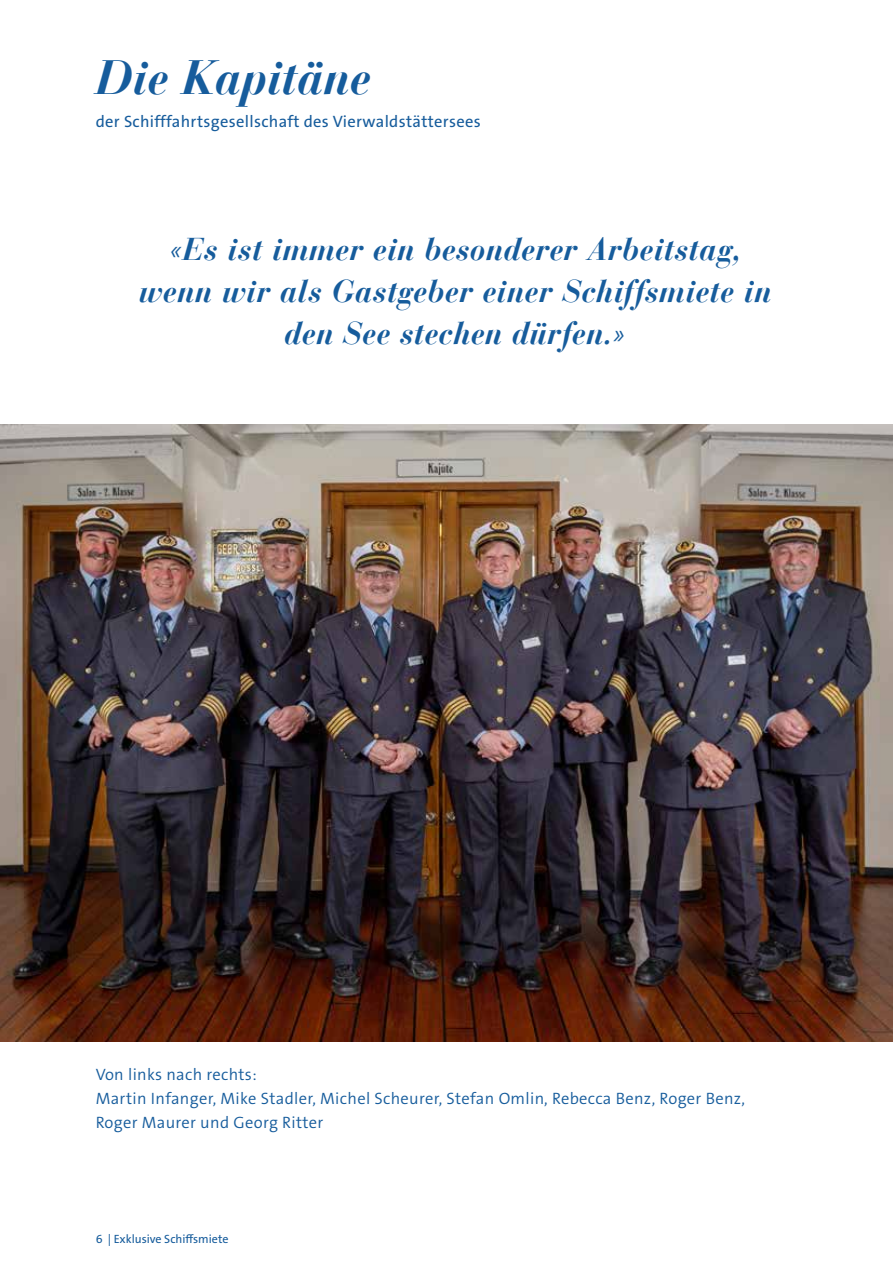
<style>
.page{position:relative;width:893px;height:1263px;background:#fff}
.page>*{position:absolute;margin:0;border:0;box-sizing:border-box;transform-origin:0 0}
.t1{font:italic 700 48px "Bauer Bodoni";letter-spacing:-.015em;color:#165c9c}
.t2{font:italic 700 31.5px/42px "Bauer Bodoni";letter-spacing:.005em;color:#165c9c;text-align:center}
.t3{font:300 16.5px/24px "The Sans Os F";letter-spacing:.02em;color:#165c9c}
.t4{font:16.5px "The Sans Os F";letter-spacing:.02em;color:#165c9c}
.t5{font:12px "The Sans Os F";color:#165c9c}
.s1{font-size:30px}
</style>
<div class="page">
<img style="left:0;top:425px;width:893px;height:616px">
<h1 class="t1" style="left:96px;top:48px;width:277px">Die Kapitäne</h1>
<p class="t4" style="left:96px;top:110px;width:387px">der Schifffahrtsgesellschaft des Vierwaldstättersees</p>
<h2 class="t2" style="left:139px;top:228px;width:634px"><span class="s1">«</span>Es ist immer ein besonderer Arbeitstag, wenn wir als Gastgeber einer Schiffsmiete in den See stechen dürfen.<span class="s1">»</span></h2>
<p class="t3" style="left:96px;top:1063px;width:651px">Von links nach rechts:<br>Martin Infanger, Mike Stadler, Michel Scheurer, Stefan Omlin, Rebecca Benz, Roger Benz,<br>Roger Maurer und Georg Ritter</p>
<p class="t5" style="left:96px;top:1231px;width:134px">6 | Exklusive Schiffsmiete</p>
</div>
